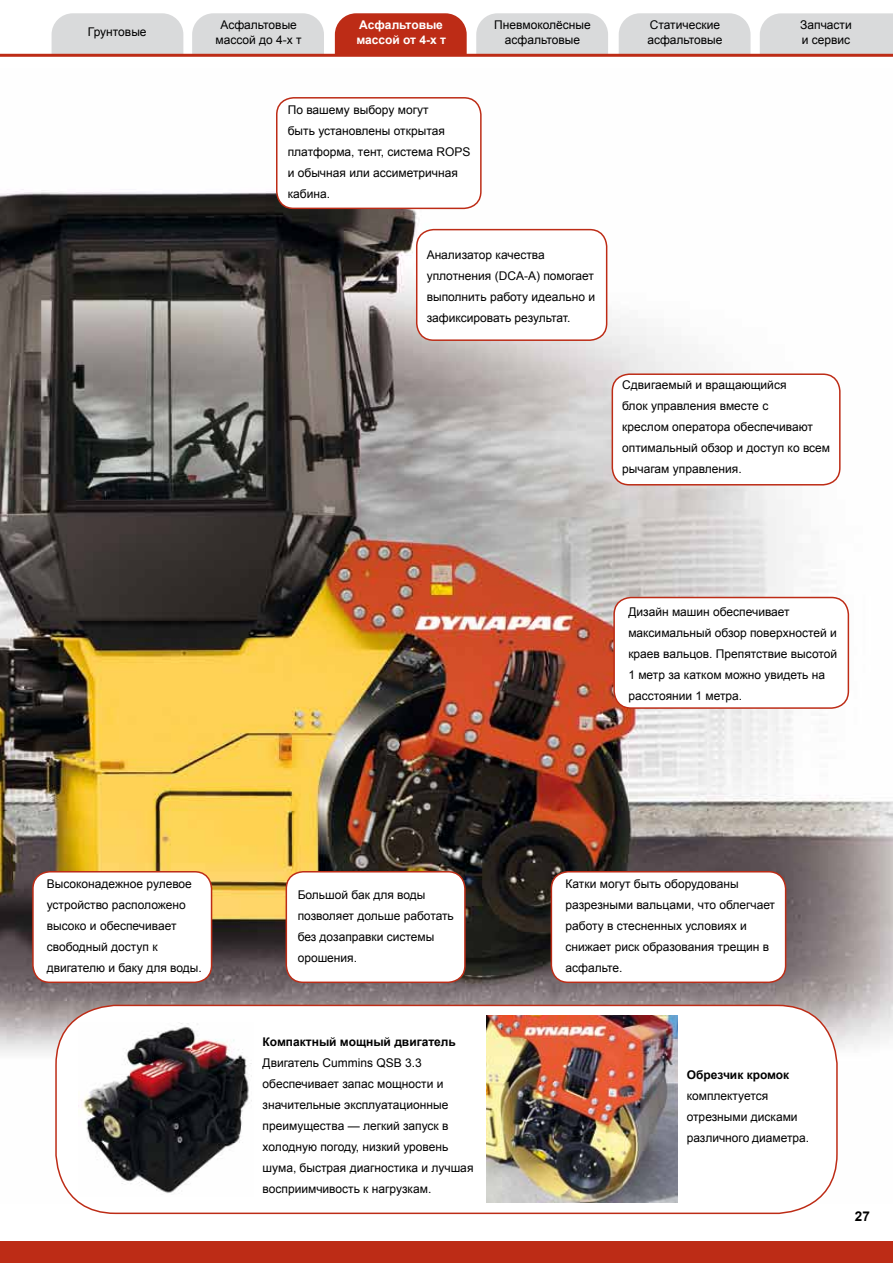
<style>
.page{position:relative;width:893px;height:1263px;background:#fff}
.page>*{position:absolute;margin:0;border:0;box-sizing:border-box;transform-origin:0 0}
.t1{font:700 13.5px "Arial";color:#000}
.t2{font:12px/21px "Arial";color:#000}
.t3{font:700 12px "Arial";color:#000}
.t4{font:700 12px/14.4px "Arial";color:#fff}
</style>
<div class="page">
<div style="left:760px;top:13px;width:133px;height:41px;background:#d9dadb"></div>
<svg style="left:52px;top:13px;width:131px;height:41px;background:#dadadb"></svg>
<svg style="left:192px;top:13px;width:132px;height:41px;background:#dadadb"></svg>
<svg style="left:476px;top:13px;width:132px;height:41px;background:#dadadb"></svg>
<svg style="left:619px;top:13px;width:131px;height:41px;background:#dadadb"></svg>
<div style="left:0;top:1242px;width:893px;height:21px;background:#bd2c16"></div>
<hr style="left:0;top:54px;width:893px;height:3px;background:#bd2c16">
<img style="left:0;top:97px;width:893px;height:1106px">
<div style="left:335px;top:13px;width:132px;height:41px;background:#bd2c16"></div>
<div style="left:33px;top:872px;width:179px;height:110px;background:#fff;border-radius:17px"></div>
<div style="left:32px;top:871px;width:180px;height:112px;border:2px solid #bd2c16;border-radius:17px"></div>
<div style="left:286px;top:872px;width:179px;height:110px;background:#fff;border-radius:17px"></div>
<div style="left:286px;top:871px;width:180px;height:112px;border:2px solid #bd2c16;border-radius:17px"></div>
<div style="left:551px;top:872px;width:235px;height:110px;background:#fff;border-radius:17px"></div>
<div style="left:551px;top:871px;width:235px;height:112px;border:2px solid #bd2c16;border-radius:17px"></div>
<div style="left:614px;top:597px;width:234px;height:111px;background:#fff;border-radius:17px"></div>
<div style="left:613px;top:597px;width:236px;height:112px;border:2px solid #bd2c16;border-radius:17px"></div>
<div style="left:612px;top:374px;width:228px;height:111px;background:#fff;border-radius:17px"></div>
<div style="left:612px;top:373px;width:229px;height:112px;border:2px solid #bd2c16;border-radius:17px"></div>
<div style="left:417px;top:230px;width:190px;height:110px;background:#fff;border-radius:17px"></div>
<div style="left:416px;top:229px;width:191px;height:112px;border:2px solid #bd2c16;border-radius:17px"></div>
<div style="left:277px;top:98px;width:204px;height:110px;background:#fff;border-radius:17px"></div>
<div style="left:276px;top:97px;width:206px;height:112px;border:2px solid #bd2c16;border-radius:17px"></div>
<div style="left:56px;top:1005px;width:781px;height:208px;background:#fff;border-radius:60px"></div>
<div style="left:55px;top:1005px;width:783px;height:209px;border:2px solid #bd2c16;border-radius:60px"></div>
<img style="left:81px;top:1023px;width:171px;height:170px">
<img style="left:487px;top:1015px;width:190px;height:187px">
<p class="t2" style="left:88px;top:22px;width:60px">Грунтовые</p>
<p class="t4" style="left:356px;top:18px;width:91px">Асфальтовые массой от 4-х т</p>
<p class="t2" style="left:216px;top:18px;width:88px;line-height:14.4px;text-align:center">Асфальтовые массой до 4-х т</p>
<p class="t2" style="left:288px;top:100px;width:184px">По вашему выбору могут<br>быть установлены открытая платформа, тент, система ROPS и обычная или ассиметричная кабина.</p>
<p class="t2" style="left:494px;top:18px;width:98px;line-height:14.4px;text-align:center">Пневмоколёсные асфальтовые</p>
<p class="t2" style="left:427px;top:244px;width:170px">Анализатор качества уплотнения (DCA-A) помогает выполнить работу идеально и зафиксировать результат.</p>
<p class="t2" style="left:647px;top:18px;width:77px;line-height:14.4px">Статические асфальтовые</p>
<p class="t2" style="left:800px;top:18px;width:53px;line-height:14.4px">Запчасти и сервис</p>
<p class="t2" style="left:622px;top:375px;width:209px">Сдвигаемый и вращающийся<br>блок управления вместе с<br>креслом оператора обеспечивают оптимальный обзор и доступ ко всем рычагам управления.</p>
<p class="t2" style="left:628px;top:602px;width:210px">Дизайн машин обеспечивает максимальный обзор поверхностей и краев вальцов. Препятствие высотой<br>1 метр за катком можно увидеть на расстоянии 1 метра.</p>
<p class="t2" style="left:47px;top:874px;width:157px">Высоконадежное рулевое устройство расположено высоко и обеспечивает свободный доступ к двигателю и баку для воды.</p>
<p class="t2" style="left:298px;top:884px;width:158px">Большой бак для воды позволяет дольше работать без дозаправки системы орошения.</p>
<p class="t2" style="left:566px;top:874px;width:211px">Катки могут быть оборудованы разрезными вальцами, что облегчает работу в стесненных условиях и снижает риск образования трещин в асфальте.</p>
<p class="t3" style="left:263px;top:1034px;width:195px">Компактный мощный двигатель</p>
<p class="t2" style="left:263px;top:1052px;width:212px">Двигатель Cummins QSB 3.3 обеспечивает запас мощности и значительные эксплуатационные преимущества — легкий запуск в холодную погоду, низкий уровень шума, быстрая диагностика и лучшая восприимчивость к нагрузкам.</p>
<p class="t3" style="left:687px;top:1066px;width:104px">Обрезчик кромок</p>
<p class="t2" style="left:687px;top:1085px;width:124px">комплектуется отрезными дисками различного диаметра.</p>
<p class="t1" style="left:855px;top:1207px;width:17px">27</p>
</div>
